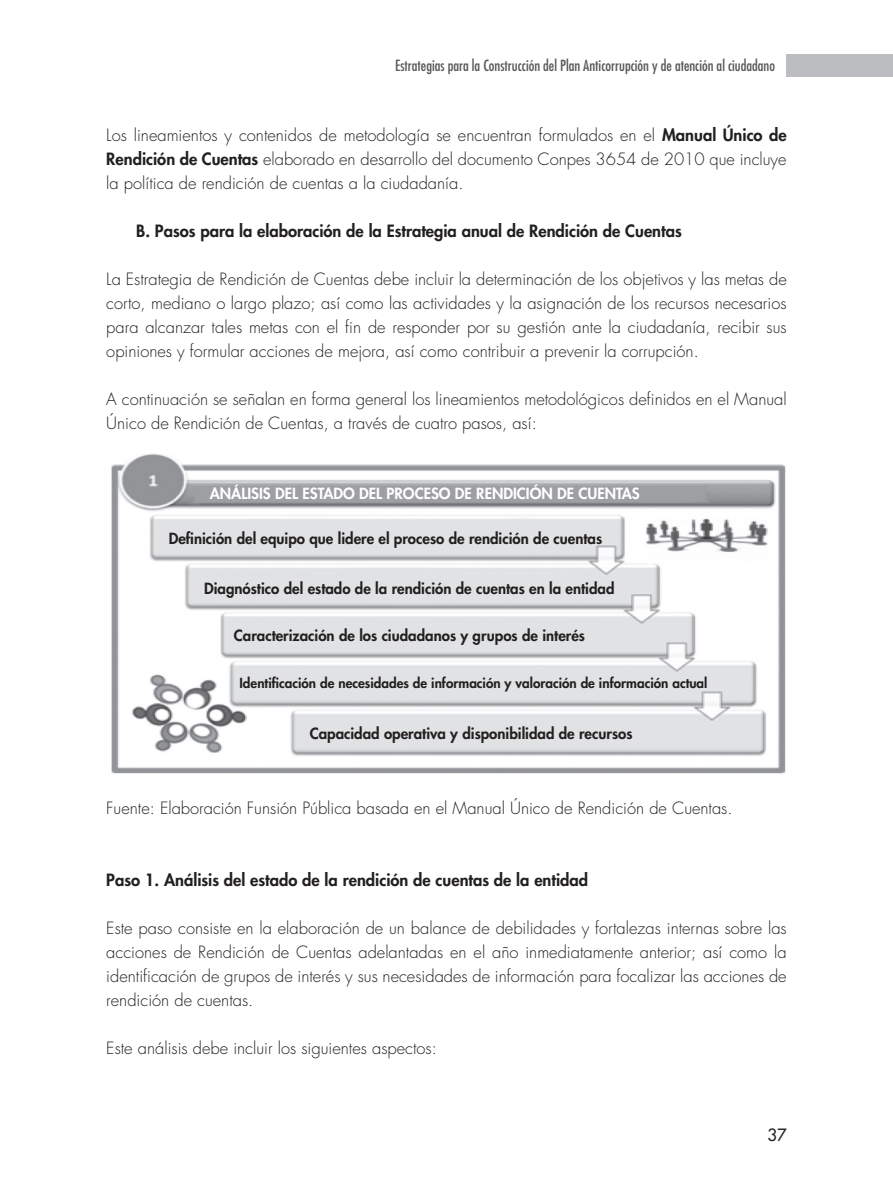
<style>
.page{position:relative;width:893px;height:1191px;background:#fff}
.page>*{position:absolute;margin:0;border:0;box-sizing:border-box;transform-origin:0 0}
.t1{font:300 16.5px/24px "Futura Std";color:#231f20;text-align:justify}
.t2{font:800 16.5px "Futura Std";color:#231f20}
.t3{font:500 16.5px "Futura Std";color:#231f20}
.t4{font:800 15px "Futura Std";color:#231f20}
.t5{font:condensed 15px "Futura Std";color:#57585a}
.t6{font:800 15px "Futura Std";color:#fff}
.t7{font:800 13.5px "Futura Std";color:#231f20}
.s1{font-weight:800}
</style>
<div class="page">
<div style="left:787px;top:54px;width:106px;height:23px;background:#bcbdc0"></div>
<img style="left:111px;top:453px;width:675px;height:321px">
<p class="t5" style="left:395px;top:57px;width:381px">Estrategias para la Construcción del Plan Anticorrupción y de atención al ciudadano</p>
<p class="t1" style="left:106px;top:124px;width:682px">Los lineamientos y contenidos de metodología se encuentran formulados en el <span class="s1">Manual Único de Rendición de Cuentas</span> elaborado en desarrollo del documento Conpes 3654 de 2010 que incluye la política de rendición de cuentas a la ciudadanía.</p>
<p class="t2" style="left:136px;top:221px;width:547px">B. Pasos para la elaboración de la Estrategia anual de Rendición de Cuentas</p>
<p class="t1" style="left:106px;top:268px;width:682px">La Estrategia de Rendición de Cuentas debe incluir la determinación de los objetivos y las metas de corto, mediano o largo plazo; así como las actividades y la asignación de los recursos necesarios para alcanzar tales metas con el fin de responder por su gestión ante la ciudadanía, recibir sus opiniones y formular acciones de mejora, así como contribuir a prevenir la corrupción.</p>
<p class="t1" style="left:106px;top:388px;width:682px">A continuación se señalan en forma general los lineamientos metodológicos definidos en el Manual<br>Único de Rendición de Cuentas, a través de cuatro pasos, así:</p>
<p class="t6" style="left:210px;top:483px;width:431px">ANÁLISIS DEL ESTADO DEL PROCESO DE RENDICIÓN DE CUENTAS</p>
<p class="t4" style="left:169px;top:529px;width:435px">Definición del equipo que lidere el proceso de rendición de cuentas</p>
<p class="t4" style="left:204px;top:579px;width:412px">Diagnóstico del estado de la rendición de cuentas en la entidad</p>
<p class="t4" style="left:234px;top:625px;width:353px">Caracterización de los ciudadanos y grupos de interés</p>
<p class="t7" style="left:240px;top:674px;width:469px">Identificación de necesidades de información y valoración de información actual</p>
<p class="t4" style="left:310px;top:724px;width:324px">Capacidad operativa y disponibilidad de recursos</p>
<p class="t1" style="left:106px;top:796px;width:628px">Fuente: Elaboración Funsión Pública basada en el Manual Único de Rendición de Cuentas.</p>
<p class="t2" style="left:106px;top:869px;width:483px">Paso 1. Análisis del estado de la rendición de cuentas de la entidad</p>
<p class="t1" style="left:106px;top:916px;width:682px">Este paso consiste en la elaboración de un balance de debilidades y fortalezas internas sobre las acciones de Rendición de Cuentas adelantadas en el año inmediatamente anterior; así como la identificación de grupos de interés y sus necesidades de información para focalizar las acciones de rendición de cuentas.</p>
<p class="t1" style="left:106px;top:1036px;width:332px">Este análisis debe incluir los siguientes aspectos:</p>
<p class="t3" style="left:768px;top:1124px;width:21px">37</p>
</div>
